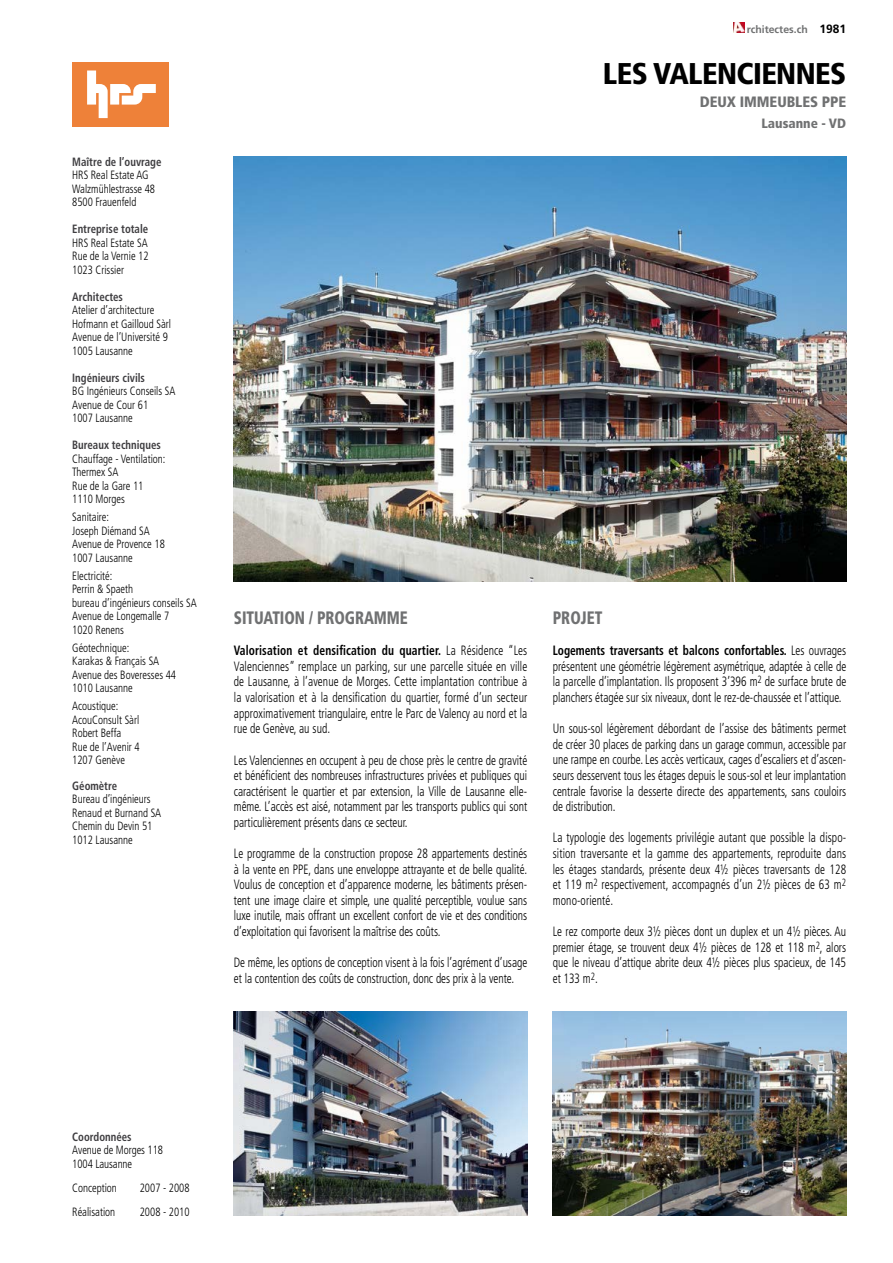
<style>
.page{position:relative;width:893px;height:1263px;background:#fff}
.page>*{position:absolute;margin:0;border:0;box-sizing:border-box;transform-origin:0 0}
.t1{font:900 condensed 30px "Frutiger";letter-spacing:-.02em;color:#000}
.t2{font:900 condensed 18px "Frutiger";letter-spacing:-.005em;color:#707172;scale:.85 1}
.t3{font:900 condensed 15px "Frutiger";letter-spacing:-.005em;color:#707172}
.t4{font:300 condensed 13.5px/15.6px "Frutiger";color:#000;text-align:justify;scale:.85 1}
.t5{font:900 condensed 13.5px "Frutiger";color:#707172}
.t6{font:300 condensed 12px/13.5px "Frutiger";color:#000;scale:.9 1}
.t7{font:700 condensed 12px "Frutiger";color:#3e3d40;scale:.9 1}
.t8{font:700 10.5px "Frutiger";color:#707172}
.s1{font-size:12px;color:#000}
.s2{font-weight:700}
</style>
<div class="page">
<img style="left:234px;top:157px;width:612px;height:425px">
<img style="left:234px;top:1011px;width:293px;height:204px">
<img style="left:553px;top:1011px;width:293px;height:204px">
<svg style="left:734px;top:23px;width:11px;height:10px"></svg>
<div style="left:72px;top:62px;width:97px;height:65px;background:#ee8139"></div>
<svg style="left:87px;top:71px;width:69px;height:47px"></svg>
<p class="t7" style="left:72px;top:154px;width:101px">Maître de l’ouvrage</p>
<p class="t6" style="left:72px;top:168px;width:93px">HRS Real Estate AG<br>Walzmühlestrasse 48<br>8500 Frauenfeld</p>
<p class="t7" style="left:72px;top:222px;width:86px">Entreprise totale</p>
<p class="t6" style="left:72px;top:236px;width:86px;text-align:justify">HRS Real Estate SA Rue de la Vernie 12<br>1023 Crissier</p>
<p class="t7" style="left:72px;top:289px;width:58px">Architectes</p>
<p class="t6" style="left:72px;top:303px;width:111px">Atelier d’architecture<br>Hofmann et Gailloud Sàrl<br>Avenue de l’Université 9<br>1005 Lausanne</p>
<p class="t7" style="left:72px;top:370px;width:82px">Ingénieurs civils</p>
<p class="t6" style="left:72px;top:384px;width:116px">BG Ingénieurs Conseils SA<br>Avenue de Cour 61<br>1007 Lausanne</p>
<p class="t7" style="left:72px;top:438px;width:100px">Bureaux techniques</p>
<p class="t6" style="left:72px;top:452px;width:105px">Chauffage - Ventilation:<br>Thermex SA<br>Rue de la Gare 11<br>1110 Morges</p>
<p class="t6" style="left:72px;top:510px;width:104px">Sanitaire:<br>Joseph Diémand SA<br>Avenue de Provence 18<br>1007 Lausanne</p>
<p class="t6" style="left:72px;top:569px;width:140px">Electricité:<br>Perrin &amp; Spaeth<br>bureau d’ingénieurs conseils SA<br>Avenue de Longemalle 7<br>1020 Renens</p>
<p class="t6" style="left:72px;top:641px;width:117px">Géotechnique:<br>Karakas &amp; Français SA<br>Avenue des Boveresses 44<br>1010 Lausanne</p>
<p class="t6" style="left:72px;top:699px;width:76px">Acoustique:<br>AcouConsult Sàrl<br>Robert Beffa<br>Rue de l’Avenir 4<br>1207 Genève</p>
<p class="t7" style="left:72px;top:778px;width:51px">Géomètre</p>
<p class="t6" style="left:72px;top:792px;width:100px">Bureau d’ingénieurs<br>Renaud et Burnand SA<br>Chemin du Devin 51<br>1012 Lausanne</p>
<p class="t8" style="left:747px;top:23px;width:101px">rchitectes.ch <span class="s1">1981</span></p>
<h1 class="t1" style="left:603px;top:56px;width:245px">LES VALENCIENNES</h1>
<p class="t3" style="left:700px;top:92px;width:148px">DEUX IMMEUBLES PPE</p>
<p class="t5" style="left:761px;top:115px;width:86px">Lausanne - VD</p>
<h2 class="t2" style="left:234px;top:607px;width:206px">SITUATION / PROGRAMME</h2>
<p class="t4" style="left:234px;top:643px;width:347px"><span class="s2">Valorisation et densification du quartier.</span> La Résidence “Les Valenciennes” remplace un parking, sur une parcelle située en ville de Lausanne, à l’avenue de Morges. Cette implantation contribue à la valorisation et à la densification du quartier, formé d’un secteur approximativement triangulaire, entre le Parc de Valency au nord et la rue de Genève, au sud.</p>
<p class="t4" style="left:234px;top:752px;width:347px">Les Valenciennes en occupent à peu de chose près le centre de gravité et bénéficient des nombreuses infrastructures privées et publiques qui caractérisent le quartier et par extension, la Ville de Lausanne elle&shy;même. L’accès est aisé, notamment par les transports publics qui sont particulièrement présents dans ce secteur.</p>
<p class="t4" style="left:234px;top:846px;width:347px">Le programme de la construction propose 28 appartements destinés à la vente en PPE, dans une enveloppe attrayante et de belle qualité.<br>Voulus de conception et d’apparence moderne, les bâtiments présen&shy;tent une image claire et simple, une qualité perceptible, voulue sans luxe inutile, mais offrant un excellent confort de vie et des conditions d’exploitation qui favorisent la maîtrise des coûts.</p>
<p class="t4" style="left:234px;top:955px;width:347px">De même, les options de conception visent à la fois l’agrément d’usage et la contention des coûts de construction, donc des prix à la vente.</p>
<h2 class="t2" style="left:553px;top:607px;width:60px">PROJET</h2>
<p class="t4" style="left:553px;top:643px;width:347px"><span class="s2">Logements traversants et balcons confortables.</span> Les ouvrages présentent une géométrie légèrement asymétrique, adaptée à celle de la parcelle d’implantation. Ils proposent 3’396 m<sup>2</sup> de surface brute de planchers étagée sur six niveaux, dont le rez-de-chaussée et l’attique.</p>
<p class="t4" style="left:553px;top:721px;width:347px">Un sous-sol légèrement débordant de l’assise des bâtiments permet de créer 30 places de parking dans un garage commun, accessible par une rampe en courbe. Les accès verticaux, cages d’escaliers et d’ascen&shy;seurs desservent tous les étages depuis le sous-sol et leur implantation centrale favorise la desserte directe des appartements, sans couloirs de distribution.</p>
<p class="t4" style="left:553px;top:830px;width:347px">La typologie des logements privilégie autant que possible la dispo&shy;sition traversante et la gamme des appartements, reproduite dans les étages standards, présente deux 4½ pièces traversants de 128 et 119 m<sup>2</sup> respectivement, accompagnés d’un 2½ pièces de 63 m<sup>2 </sup>mono-orienté.</p>
<p class="t4" style="left:553px;top:924px;width:347px">Le rez comporte deux 3½ pièces dont un duplex et un 4½ pièces. Au premier étage, se trouvent deux 4½ pièces de 128 et 118 m<sup>2</sup>, alors que le niveau d’attique abrite deux 4½ pièces plus spacieux, de 145 et 133 m<sup>2</sup>.</p>
<p class="t7" style="left:72px;top:1129px;width:67px">Coordonnées</p>
<p class="t6" style="left:72px;top:1143px;width:102px">Avenue de Morges 118<br>1004 Lausanne</p>
<p class="t6" style="left:72px;top:1181px;width:51px">Conception</p>
<p class="t6" style="left:140px;top:1181px;width:57px">2007 - 2008</p>
<p class="t6" style="left:72px;top:1205px;width:49px">Réalisation</p>
<p class="t6" style="left:140px;top:1205px;width:57px">2008 - 2010</p>
</div>
